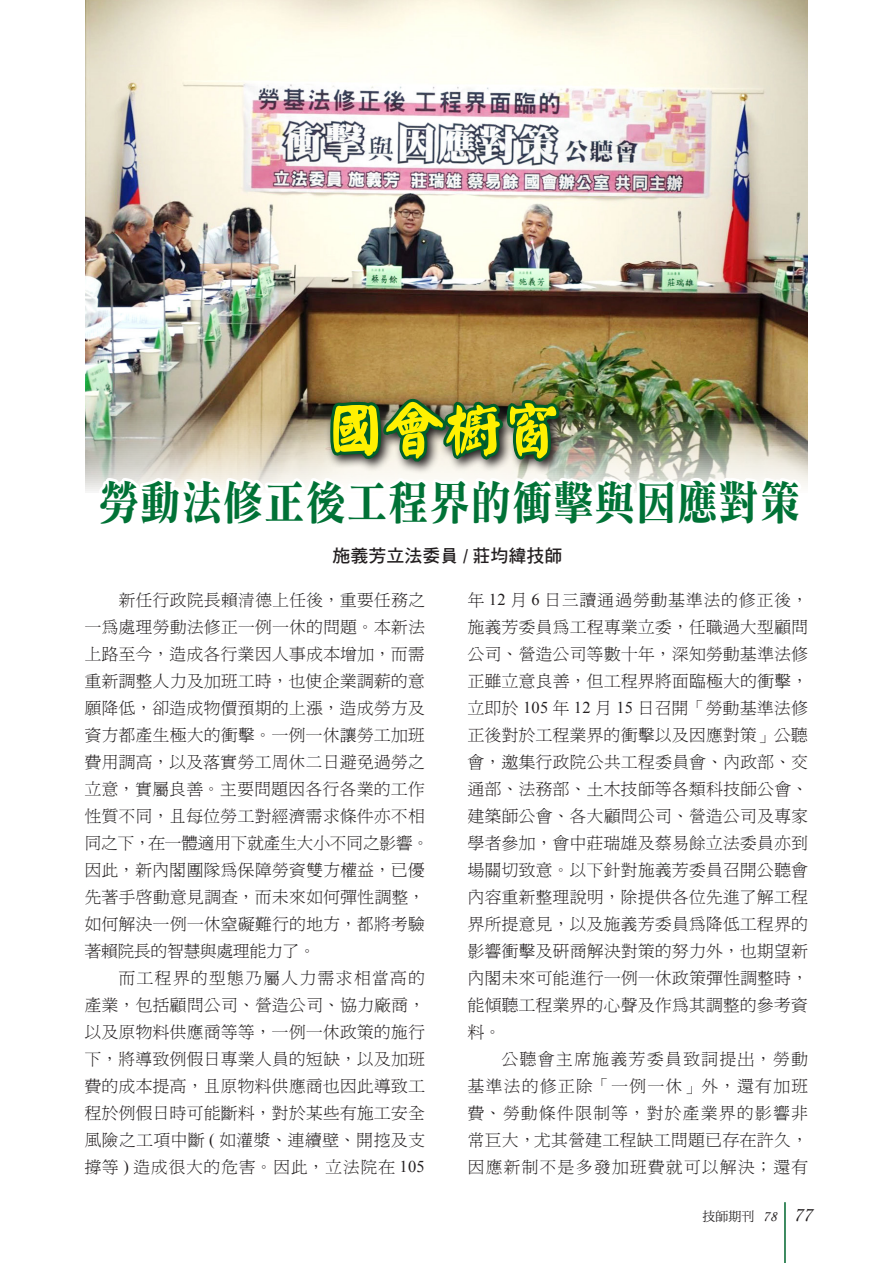
<style>
.page{position:relative;width:893px;height:1263px;background:#fff}
.page>*{position:absolute;margin:0;border:0;box-sizing:border-box;transform-origin:0 0}
.內文{font:700 58.8px "C Ngan Kai HK";color:#fff101}
.大標{font:46.5px "DF Li Song Bd HK BF";letter-spacing:.02em;color:#007236;scale:.87 1}
.內文-2{font:18px "DF Hei Std W7";color:#231f20}
.內文-3{font:16.5px/27px "P Ming Li U";letter-spacing:.035em;color:#231f20;text-align:justify}
.大標-2{font:12.9px "DF Ming Std W5";color:#231f20}
.s1{font-family:"Times New Roman"}
.s2{font-family:"Monotype Corsiva";font-size:15.45px}
.s3{font-family:"Monotype Corsiva";font-size:21px}
</style>
<div class="page">
<img style="left:85px;top:0;width:723px;height:491px">
<img style="left:92px;top:394px;width:713px;height:99px">
<hr style="left:784px;top:1202px;width:2px;height:61px;background:#00662f">
<p class="內文" style="left:326px;top:397px;width:237px">國會櫥窗</p>
<p class="大標" style="left:99px;top:479px;width:808px">勞動法修正後工程界的衝擊與因應對策</p>
<p class="內文-2" style="left:333px;top:546px;width:232px">施義芳立法委員 / 莊均緯技師</p>
<p class="內文-3" style="left:85px;top:587px;width:346px;text-align:left;text-indent:34px">新任行政院長賴清德上任後，重要任務之一為處理勞動法修正一例一休的問題。本新法上路至今，造成各行業因人事成本增加，而需重新調整人力及加班工時，也使企業調薪的意願降低，卻造成物價預期的上漲，造成勞方及資方都產生極大的衝擊。一例一休讓勞工加班費用調高，以及落實勞工周休二日避免過勞之立意，實屬良善。主要問題因各行各業的工作性質不同，且每位勞工對經濟需求條件亦不相同之下，在一體適用下就產生大小不同之影響。因此，新內閣團隊為保障勞資雙方權益，已優先著手啟動意見調查，而未來如何彈性調整，如何解決一例一休窒礙難行的地方，都將考驗著賴院長的智慧與處理能力了。</p>
<p class="內文-3" style="left:85px;top:965px;width:342px;text-indent:34px">而工程界的型態乃屬人力需求相當高的產業，包括顧問公司、營造公司、協力廠商，以及原物料供應商等等，一例一休政策的施行下，將導致例假日專業人員的短缺，以及加班費的成本提高，且原物料供應商也因此導致工程於例假日時可能斷料，對於某些有施工安全風險之工項中斷 <span class="s1">(</span> 如灌漿、連續壁、開挖及支撐等 <span class="s1">)</span> 造成很大的危害。因此，立法院在 <span class="s1">105</span></p>
<p class="內文-3" style="left:468px;top:587px;width:342px">年 <span class="s1">12</span> 月 <span class="s1">6</span> 日三讀通過勞動基準法的修正後，施義芳委員為工程專業立委，任職過大型顧問公司、營造公司等數十年，深知勞動基準法修正雖立意良善，但工程界將面臨極大的衝擊，立即於 <span class="s1">105</span> 年 <span class="s1">12</span> 月 <span class="s1">15</span> 日召開「勞動基準法修正後對於工程業界的衝擊以及因應對策」公聽會，邀集行政院公共工程委員會、內政部、交通部、法務部、土木技師等各類科技師公會、建築師公會、各大顧問公司、營造公司及專家學者參加，會中莊瑞雄及蔡易餘立法委員亦到場關切致意。以下針對施義芳委員召開公聽會內容重新整理說明，除提供各位先進了解工程界所提意見，以及施義芳委員為降低工程界的影響衝擊及研商解決對策的努力外，也期望新內閣未來可能進行一例一休政策彈性調整時，能傾聽工程業界的心聲及作為其調整的參考資料。</p>
<p class="內文-3" style="left:468px;top:1046px;width:342px;text-indent:34px">公聽會主席施義芳委員致詞提出，勞動基準法的修正除「一例一休」外，還有加班費、勞動條件限制等，對於產業界的影響非常巨大，尤其營建工程缺工問題已存在許久，因應新制不是多發加班費就可以解決；還有</p>
<p class="大標-2" style="left:703px;top:1209px;width:111px">技師期刊 <span class="s2">78</span> <span class="s3">77</span></p>
</div>
